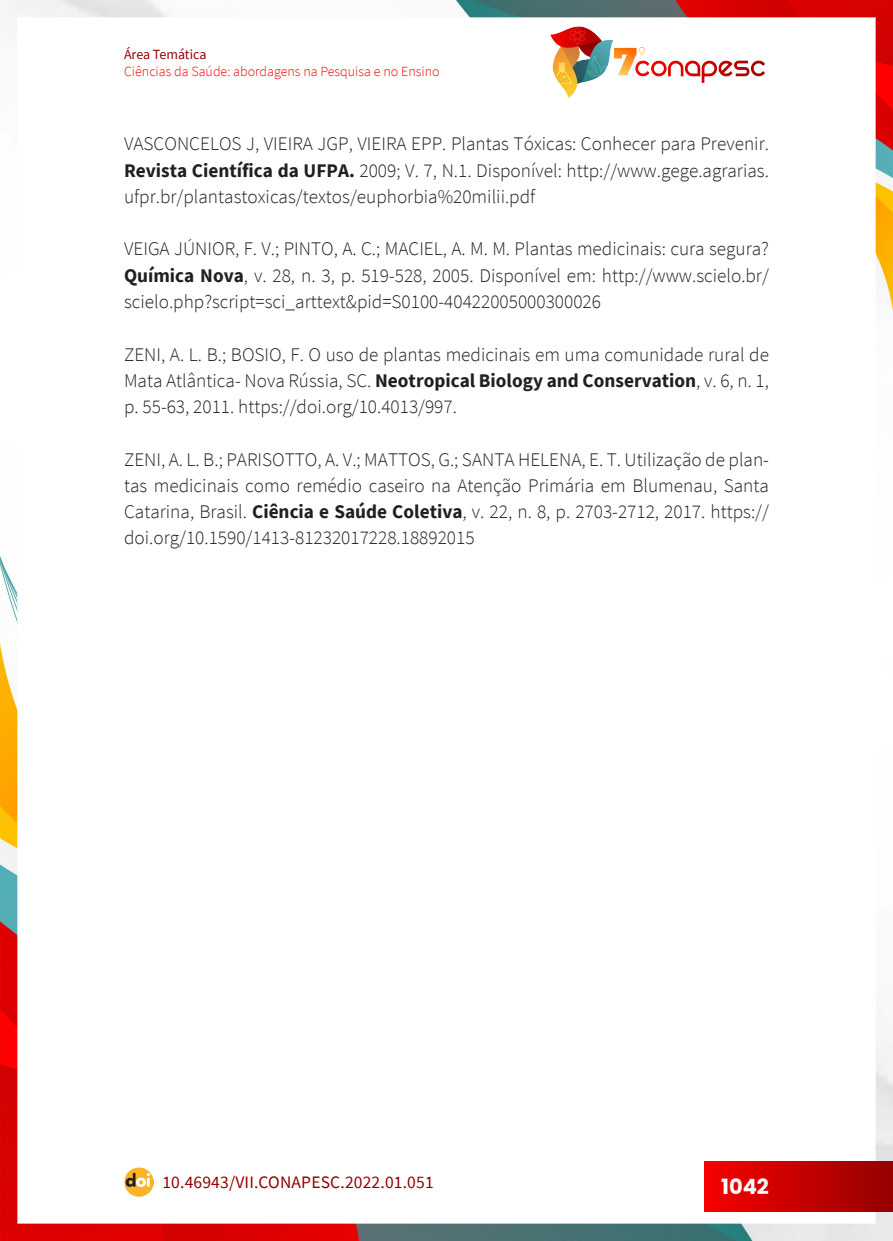
<style>
.page{position:relative;width:893px;height:1241px;background:#fff}
.page>*{position:absolute;margin:0;border:0;box-sizing:border-box;transform-origin:0 0}
.t1{font:700 21px "Poppins";color:#fff}
._14_REFERENCIAS{font:300 19.25px/26.2px "Source Sans Pro";color:#231f20;text-align:justify}
.t2{font:17.5px "Source Sans Pro";letter-spacing:.01em;color:#940000}
.t3{font:300 14px "Source Sans Pro";color:#f80000}
.t4{font:14px "Source Sans Pro";letter-spacing:-.005em;color:#940000}
.s1{font-weight:700}
</style>
<div class="page">
<img style="left:0;top:0;width:893px;height:1240px">
<div style="left:17px;top:17px;width:859px;height:1206px;background:#fff"></div>
<img style="left:124px;top:1167px;width:30px;height:29px">
<div style="left:704px;top:1161px;width:189px;height:49px;background:linear-gradient(to right,#f80000,#950000)"></div>
<img style="left:550px;top:26px;width:215px;height:72px">
<p class="t4" style="left:124px;top:45px;width:84px">Área Temática</p>
<p class="t3" style="left:124px;top:62px;width:317px">Ciências da Saúde: abordagens na Pesquisa e no Ensino</p>
<p class="_14_REFERENCIAS" style="left:124px;top:131px;width:646px">VASCONCELOS J, VIEIRA JGP, VIEIRA EPP. Plantas Tóxicas: Conhecer para Prevenir.<br><span class="s1">Revista Científica da UFPA.</span> 2009; V. 7, N.1. Disponível: http://www.gege.agrarias. ufpr.br/plantastoxicas/textos/euphorbia%20milii.pdf</p>
<p class="_14_REFERENCIAS" style="left:124px;top:236px;width:646px">VEIGA JÚNIOR, F. V.; PINTO, A. C.; MACIEL, A. M. M. Plantas medicinais: cura segura?<br><span class="s1">Química Nova</span>, v. 28, n. 3, p. 519-528, 2005. Disponível em: http://www.scielo.br/ scielo.php?script=sci_arttext&amp;pid=S0100-40422005000300026</p>
<p class="_14_REFERENCIAS" style="left:124px;top:341px;width:646px">ZENI, A. L. B.; BOSIO, F. O uso de plantas medicinais em uma comunidade rural de Mata Atlântica- Nova Rússia, SC. <span class="s1">Neotropical Biology and Conservation</span>, v. 6, n. 1, p. 55-63, 2011. https://doi.org/10.4013/997.</p>
<p class="_14_REFERENCIAS" style="left:124px;top:446px;width:646px">ZENI, A. L. B.; PARISOTTO, A. V.; MATTOS, G.; SANTA HELENA, E. T. Utilização de plan&shy;tas medicinais como remédio caseiro na Atenção Primária em Blumenau, Santa Catarina, Brasil. <span class="s1">Ciência e Saúde Coletiva</span>, v. 22, n. 8, p. 2703-2712, 2017. https:// doi.org/10.1590/1413-81232017228.18892015</p>
<p class="t2" style="left:162px;top:1170px;width:273px">10.46943/VII.CONAPESC.2022.01.051</p>
<p class="t1" style="left:721px;top:1173px;width:49px">1042</p>
</div>
